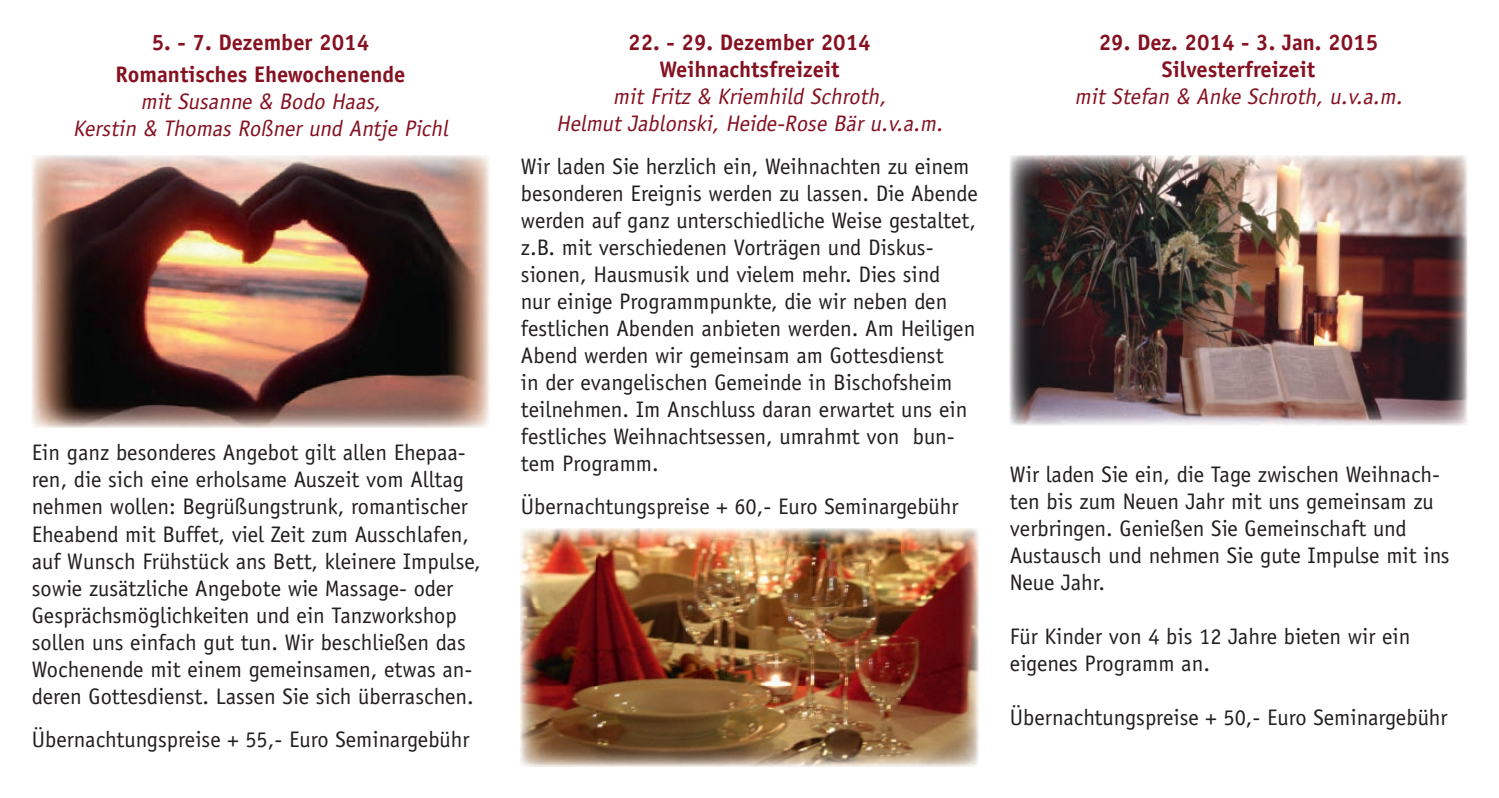
<style>
.page{position:relative;width:1499px;height:798px;background:#fff}
.page>*{position:absolute;margin:0;border:0;box-sizing:border-box;transform-origin:0 0}
.t1{font:22.5px/27px "Officina Sans";color:#231f20}
.t2{font:italic 22.5px/27px "Officina Sans";color:#851121;text-align:center}
.t3{font:700 22.5px/27px "Officina Sans";color:#851121;text-align:center}
</style>
<div class="page">
<img style="left:32px;top:155px;width:457px;height:272px">
<img style="left:521px;top:528px;width:457px;height:237px">
<img style="left:1010px;top:155px;width:457px;height:271px">
<p class="t3" style="left:115px;top:28px;width:292px;line-height:32.4px">5. - 7. Dezember 2014<br>Romantisches Ehewochenende</p>
<p class="t2" style="left:73px;top:90px;width:377px">mit Susanne &amp; Bodo Haas,<br>Kerstin &amp; Thomas Roßner und Antje Pichl</p>
<p class="t1" style="left:32px;top:441px;width:450px">Ein ganz besonderes Angebot gilt allen Ehepaa&shy;ren, die sich eine erholsame Auszeit vom Alltag nehmen wollen: Begrüßungstrunk, romantischer Eheabend mit Buffet, viel Zeit zum Ausschlafen, auf Wunsch Frühstück ans Bett, kleinere Impulse, sowie zusätzliche Angebote wie Massage- oder Gesprächsmöglichkeiten und ein Tanzworkshop sollen uns einfach gut tun. Wir beschließen das Wochenende mit einem gemeinsamen, etwas an&shy;deren Gottesdienst. Lassen Sie sich überraschen.</p>
<p class="t1" style="left:32px;top:727px;width:439px">Übernachtungspreise + 55,- Euro Seminargebühr</p>
<p class="t3" style="left:628px;top:30px;width:244px">22. - 29. Dezember 2014<br>Weihnachtsfreizeit</p>
<p class="t2" style="left:556px;top:84px;width:392px">mit Fritz &amp; Kriemhild Schroth,<br>Helmut Jablonski, Heide-Rose Bär u.v.a.m.</p>
<p class="t1" style="left:521px;top:155px;width:458px">Wir laden Sie herzlich ein, Weihnachten zu einem besonderen Ereignis werden zu lassen. Die Abende werden auf ganz unterschiedliche Weise gestaltet, z.B. mit verschiedenen Vorträgen und Diskus&shy;sionen, Hausmusik und vielem mehr. Dies sind<br>nur einige Programmpunkte, die wir neben den festlichen Abenden anbieten werden. Am Heiligen Abend werden wir gemeinsam am Gottesdienst<br>in der evangelischen Gemeinde in Bischofsheim teilnehmen. Im Anschluss daran erwartet uns ein festliches Weihnachtsessen, umrahmt von bun&shy;tem Programm.</p>
<p class="t1" style="left:521px;top:495px;width:439px">Übernachtungspreise + 60,- Euro Seminargebühr</p>
<p class="t3" style="left:1099px;top:30px;width:281px">29. Dez. 2014 - 3. Jan. 2015<br>Silvesterfreizeit</p>
<p class="t2" style="left:1074px;top:84px;width:333px">mit Stefan &amp; Anke Schroth, u.v.a.m.</p>
<p class="t1" style="left:1010px;top:462px;width:441px">Wir laden Sie ein, die Tage zwischen Weihnach&shy;ten bis zum Neuen Jahr mit uns gemeinsam zu verbringen. Genießen Sie Gemeinschaft und Austausch und nehmen Sie gute Impulse mit ins Neue Jahr.</p>
<p class="t1" style="left:1010px;top:624px;width:402px">Für Kinder von 4 bis 12 Jahre bieten wir ein eigenes Programm an.</p>
<p class="t1" style="left:1010px;top:705px;width:439px">Übernachtungspreise + 50,- Euro Seminargebühr</p>
</div>
